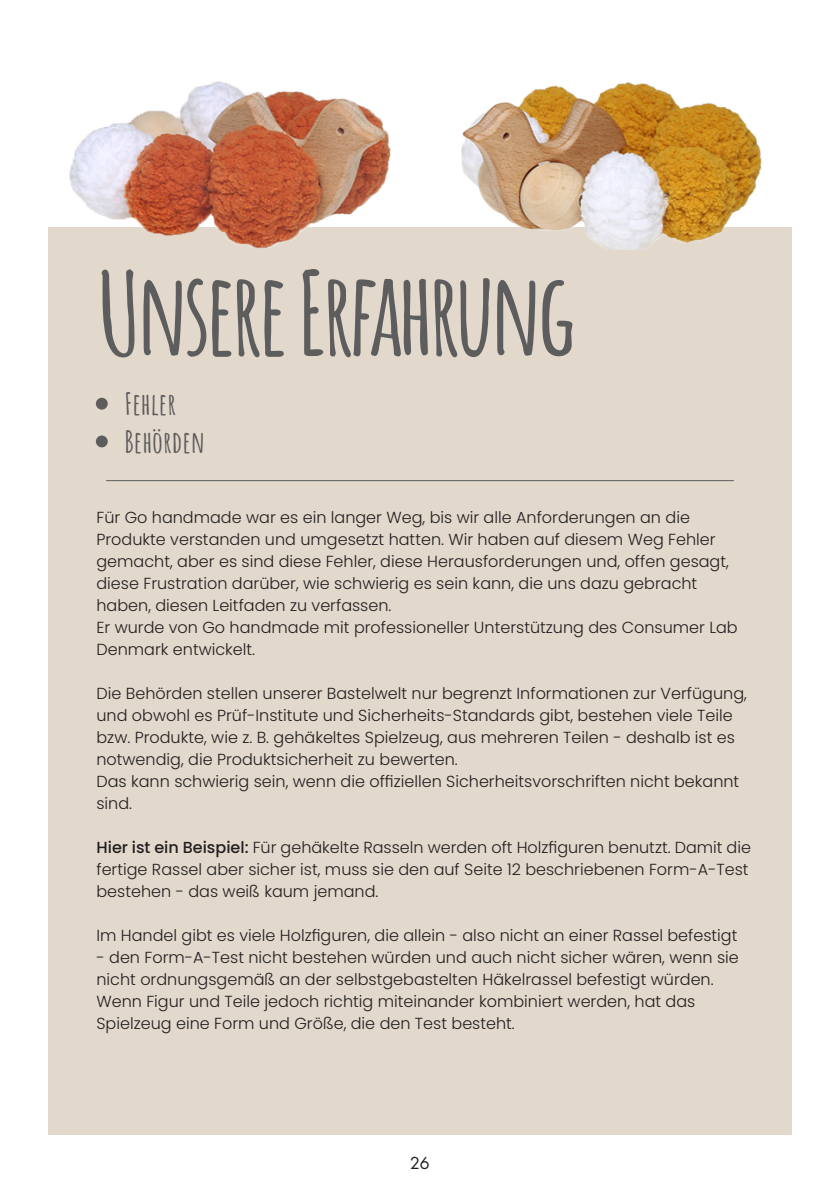
<style>
.page{position:relative;width:840px;height:1191px;background:#fff}
.page>*{position:absolute;margin:0;border:0;box-sizing:border-box;transform-origin:0 0}
.t1{font:700 114px "Amatic SC";letter-spacing:-.06em;color:#5e5d5e}
.t2{font:700 30px "Amatic SC";color:#5d5c5e}
.t3{font:300 16px/22px "Poppins";color:#231f20}
.t4{font:16px "Futura Std";color:#231f20}
.s1{font-weight:500}
</style>
<div class="page">
<div style="left:48px;top:227px;width:743px;height:907px;background:#e2d8cc"></div>
<div style="left:96px;top:435px;width:12px;height:12px;background:#5e5d5e;border-radius:50%"></div>
<div style="left:96px;top:398px;width:12px;height:11px;background:#5e5d5e;border-radius:50%"></div>
<hr style="left:106px;top:480px;width:627px;height:1px;background:#5d5c5e">
<img style="left:69px;top:81px;width:322px;height:167px">
<img style="left:461px;top:82px;width:301px;height:167px">
<p class="t1" style="left:96px;top:225px;width:481px">Unsere Erfahrung</p>
<p class="t2" style="left:124px;top:381px;width:53px">Fehler</p>
<p class="t2" style="left:124px;top:419px;width:82px">Behörden</p>
<p class="t3" style="left:96px;top:507px;width:633px">Für Go handmade war es ein langer Weg, bis wir alle Anforderungen an die Produkte verstanden und umgesetzt hatten. Wir haben auf diesem Weg Fehler gemacht, aber es sind diese Fehler, diese Herausforderungen und, offen gesagt, diese Frustration darüber, wie schwierig es sein kann, die uns dazu gebracht haben, diesen Leitfaden zu verfassen.</p>
<p class="t3" style="left:96px;top:617px;width:642px">Er wurde von Go handmade mit professioneller Unterstützung des Consumer Lab<br>Denmark entwickelt.</p>
<p class="t3" style="left:96px;top:683px;width:651px">Die Behörden stellen unserer Bastelwelt nur begrenzt Informationen zur Verfügung, und obwohl es Prüf-Institute und Sicherheits-Standards gibt, bestehen viele Teile bzw. Produkte, wie z. B. gehäkeltes Spielzeug, aus mehreren Teilen - deshalb ist es notwendig, die Produktsicherheit zu bewerten.</p>
<p class="t3" style="left:96px;top:771px;width:644px">Das kann schwierig sein, wenn die offiziellen Sicherheitsvorschriften nicht bekannt sind.</p>
<p class="t3" style="left:96px;top:837px;width:655px"><span class="s1">Hier ist ein Beispiel:</span> Für gehäkelte Rasseln werden oft Holzfiguren benutzt. Damit die fertige Rassel aber sicher ist, muss sie den auf Seite 12 beschriebenen Form-A-Test bestehen - das weiß kaum jemand.</p>
<p class="t3" style="left:96px;top:925px;width:642px">Im Handel gibt es viele Holzfiguren, die allein - also nicht an einer Rassel befestigt</p>
<p class="t3" style="left:96px;top:947px;width:643px">- den Form-A-Test nicht bestehen würden und auch nicht sicher wären, wenn sie nicht ordnungsgemäß an der selbstgebastelten Häkelrassel befestigt würden.<br>Wenn Figur und Teile jedoch richtig miteinander kombiniert werden, hat das Spielzeug eine Form und Größe, die den Test besteht.</p>
<p class="t4" style="left:410px;top:1153px;width:21px">26</p>
</div>
